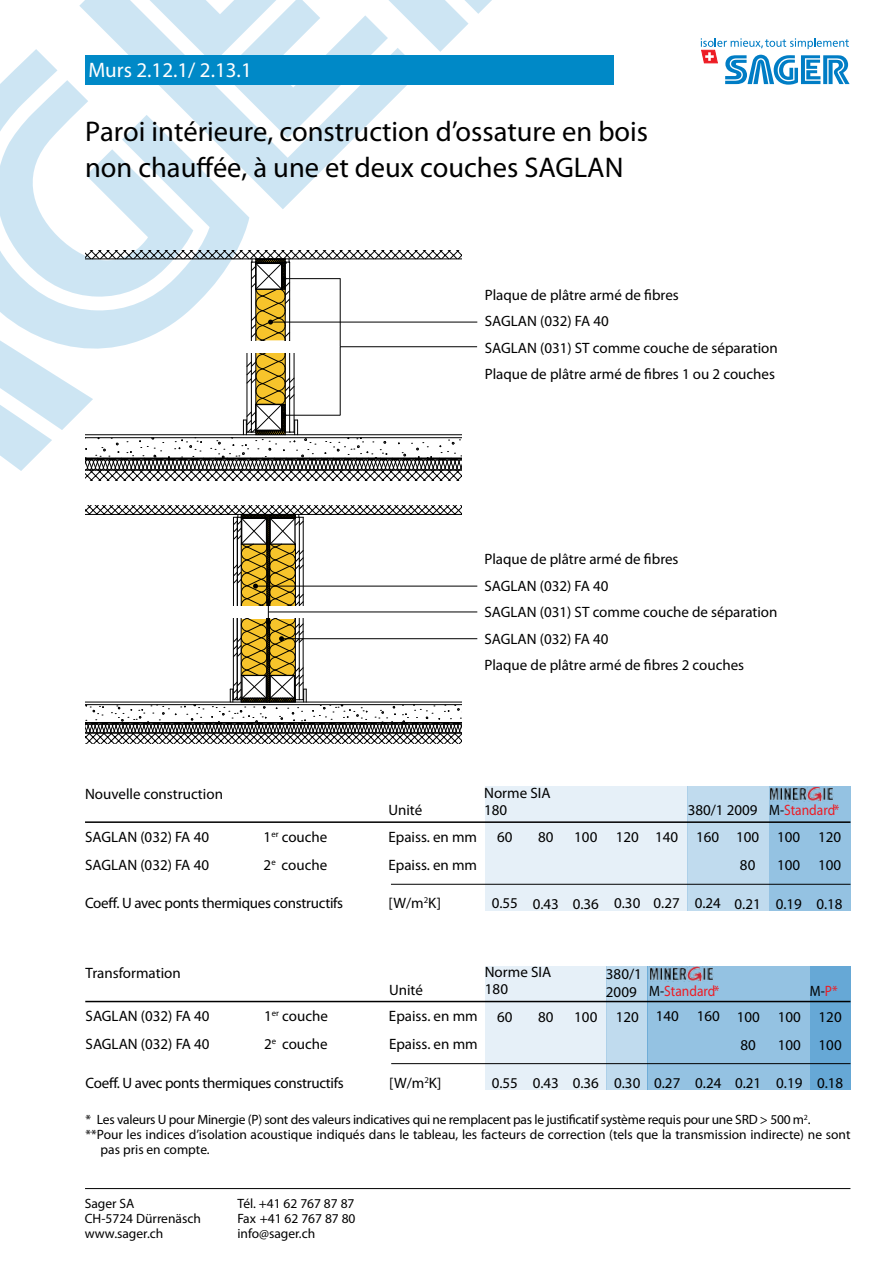
<style>
.page{position:relative;width:893px;height:1263px;background:#fff}
.page>*{position:absolute;margin:0;border:0;box-sizing:border-box;transform-origin:0 0}
.t1{font:28.5px/36px "Myriad Pro";color:#000}
.t2{font:21px "Myriad Pro";color:#fff}
.t3{font:15px/26.5px "Myriad Pro";color:#000}
.t4{font:15px "Myriad Pro";letter-spacing:-.02em;color:#000}
.t5{font:15px "Myriad Pro";color:#ed1c24;scale:.9 1}
.t6{font:15px "Myriad Pro";color:#000;scale:.9 1}
.t7{font:13.5px/15px "Myriad Pro";color:#000}
.t8{font:13.5px "Myriad Pro";letter-spacing:-.02em;color:#000}
.s1{color:#000}
.s2{color:#ed1c24}
</style>
<div class="page">
<hr style="left:85px;top:1188px;width:765px;height:1px;background:#000">
<div style="left:607px;top:966px;width:41px;height:124px;background:#c0dbee"></div>
<div style="left:688px;top:786px;width:81px;height:124px;background:#c0dbee"></div>
<div style="left:810px;top:966px;width:40px;height:124px;background:#66a8d6"></div>
<div style="left:648px;top:966px;width:162px;height:124px;background:#94c2e2"></div>
<div style="left:769px;top:786px;width:81px;height:124px;background:#94c2e2"></div>
<div style="left:485px;top:786px;width:203px;height:124px;background:#e6f0f8"></div>
<div style="left:485px;top:966px;width:122px;height:124px;background:#e6f0f8"></div>
<hr style="left:85px;top:1001px;width:765px;height:1px;background:#000">
<hr style="left:391px;top:1063px;width:459px;height:1px;background:#000">
<img style="left:649px;top:966px;width:64px;height:15px">
<hr style="left:85px;top:821px;width:765px;height:2px;background:#000">
<hr style="left:391px;top:884px;width:459px;height:1px;background:#000">
<img style="left:770px;top:787px;width:63px;height:15px">
<svg style="left:0;top:0;width:492px;height:744px"></svg>
<div style="left:85px;top:55px;width:529px;height:30px;background:#0089c7"></div>
<svg style="left:701px;top:38px;width:149px;height:47px"></svg>
<h2 class="t2" style="left:88px;top:57px;width:165px">Murs 2.12.1/ 2.13.1</h2>
<h1 class="t1" style="left:85px;top:113px;width:565px">Paroi intérieure, construction d’ossature en bois non chauffée, à une et deux couches SAGLAN</h1>
<p class="t3" style="left:485px;top:281px;width:295px">Plaque de plâtre armé de fibres<br>SAGLAN (032) FA 40<br>SAGLAN (031) ST comme couche de séparation Plaque de plâtre armé de fibres 1 ou 2 couches</p>
<p class="t3" style="left:484px;top:546px;width:295px">Plaque de plâtre armé de fibres<br>SAGLAN (032) FA 40<br>SAGLAN (031) ST comme couche de séparation<br>SAGLAN (032) FA 40<br>Plaque de plâtre armé de fibres 2 couches</p>
<p class="t3" style="left:85px;top:780px;width:139px">Nouvelle construction</p>
<p class="t3" style="left:484px;top:780px;width:68px">Norme SIA</p>
<p class="t3" style="left:388px;top:797px;width:35px">Unité</p>
<p class="t3" style="left:484px;top:796px;width:25px">180</p>
<p class="t3" style="left:688px;top:796px;width:71px">380/1 2009</p>
<p class="t5" style="left:769px;top:801px;width:80px"><span class="s1">M-</span>Standard*</p>
<p class="t3" style="left:85px;top:823px;width:126px">SAGLAN (032) FA 40</p>
<p class="t3" style="left:264px;top:823px;width:65px">1<sup>er</sup> couche</p>
<p class="t3" style="left:388px;top:823px;width:90px">Epaiss. en mm</p>
<p class="t3" style="left:85px;top:851px;width:126px">SAGLAN (032) FA 40</p>
<p class="t3" style="left:264px;top:851px;width:65px">2<sup>e</sup> couche</p>
<p class="t3" style="left:388px;top:851px;width:90px">Epaiss. en mm</p>
<p class="t4" style="left:85px;top:894px;width:260px">Coeff. U avec ponts thermiques constructifs</p>
<p class="t3" style="left:388px;top:890px;width:54px">[W/m<sup>2</sup>K]</p>
<p class="t3" style="left:497px;top:823px;width:17px">60</p>
<p class="t3" style="left:492px;top:890px;width:28px">0.55</p>
<p class="t3" style="left:538px;top:824px;width:17px">80</p>
<p class="t3" style="left:574px;top:824px;width:25px">100</p>
<p class="t3" style="left:533px;top:890px;width:28px">0.43</p>
<p class="t3" style="left:573px;top:890px;width:28px">0.36</p>
<p class="t3" style="left:616px;top:823px;width:25px">120</p>
<p class="t3" style="left:655px;top:823px;width:25px">140</p>
<p class="t3" style="left:614px;top:890px;width:28px">0.30</p>
<p class="t3" style="left:654px;top:890px;width:28px">0.27</p>
<p class="t3" style="left:696px;top:823px;width:25px">160</p>
<p class="t3" style="left:695px;top:890px;width:28px">0.24</p>
<p class="t3" style="left:736px;top:823px;width:25px;line-height:28px">100<br>80</p>
<p class="t3" style="left:735px;top:890px;width:28px">0.21</p>
<p class="t3" style="left:777px;top:823px;width:25px;line-height:28px">100<br>100</p>
<p class="t3" style="left:776px;top:890px;width:28px">0.19</p>
<p class="t3" style="left:818px;top:823px;width:25px;line-height:28px">120<br>100</p>
<p class="t3" style="left:816px;top:890px;width:28px">0.18</p>
<p class="t3" style="left:86px;top:959px;width:97px">Transformation</p>
<p class="t3" style="left:389px;top:976px;width:35px">Unité</p>
<p class="t3" style="left:485px;top:959px;width:68px">Norme SIA</p>
<p class="t3" style="left:485px;top:975px;width:25px">180</p>
<p class="t3" style="left:606px;top:964px;width:37px;line-height:18px">380/1<br>2009</p>
<p class="t5" style="left:649px;top:981px;width:80px"><span class="s1">M-</span>Standard*</p>
<p class="t6" style="left:810px;top:981px;width:32px">M-<span class="s2">P*</span></p>
<p class="t3" style="left:86px;top:1003px;width:126px">SAGLAN (032) FA 40</p>
<p class="t3" style="left:264px;top:1003px;width:65px">1<sup>er</sup> couche</p>
<p class="t3" style="left:389px;top:1003px;width:90px">Epaiss. en mm</p>
<p class="t3" style="left:86px;top:1031px;width:126px">SAGLAN (032) FA 40</p>
<p class="t3" style="left:264px;top:1031px;width:65px">2<sup>e</sup> couche</p>
<p class="t3" style="left:389px;top:1031px;width:90px">Epaiss. en mm</p>
<p class="t4" style="left:86px;top:1073px;width:260px">Coeff. U avec ponts thermiques constructifs</p>
<p class="t3" style="left:389px;top:1069px;width:54px">[W/m<sup>2</sup>K]</p>
<p class="t3" style="left:497px;top:1003px;width:17px">60</p>
<p class="t3" style="left:492px;top:1069px;width:28px">0.55</p>
<p class="t3" style="left:538px;top:1003px;width:17px">80</p>
<p class="t3" style="left:574px;top:1003px;width:25px">100</p>
<p class="t3" style="left:533px;top:1069px;width:28px">0.43</p>
<p class="t3" style="left:573px;top:1069px;width:28px">0.36</p>
<p class="t3" style="left:616px;top:1003px;width:25px">120</p>
<p class="t3" style="left:656px;top:1003px;width:25px">140</p>
<p class="t3" style="left:614px;top:1069px;width:28px">0.30</p>
<p class="t3" style="left:654px;top:1069px;width:28px">0.27</p>
<p class="t3" style="left:697px;top:1003px;width:25px">160</p>
<p class="t3" style="left:695px;top:1069px;width:28px">0.24</p>
<p class="t3" style="left:737px;top:1002px;width:25px;line-height:28px">100<br>80</p>
<p class="t3" style="left:735px;top:1069px;width:28px">0.21</p>
<p class="t3" style="left:778px;top:1002px;width:25px;line-height:28px">100<br>100</p>
<p class="t3" style="left:776px;top:1069px;width:28px">0.19</p>
<p class="t3" style="left:819px;top:1002px;width:25px;line-height:28px">120<br>100</p>
<p class="t3" style="left:817px;top:1069px;width:28px">0.18</p>
<p class="t8" style="left:86px;top:1111px;width:726px">* Les valeurs U pour Minergie (P) sont des valeurs indicatives qui ne remplacent pas le justificatif système requis pour une SRD &gt; 500 m<sup>2</sup>.</p>
<p class="t7" style="left:86px;top:1127px;width:766px">**Pour les indices d’isolation acoustique indiqués dans le tableau, les facteurs de correction (tels que la transmission indirecte) ne sont</p>
<p class="t7" style="left:101px;top:1142px;width:111px">pas pris en compte.</p>
<p class="t7" style="left:85px;top:1195px;width:118px">Sager SA<br>CH-5724 Dürrenäsch www.sager.ch</p>
<p class="t7" style="left:237px;top:1195px;width:120px;text-align:justify">Tél. +41 62 767 87 87<br>Fax +41 62 767 87 80 info@sager.ch</p>
</div>
